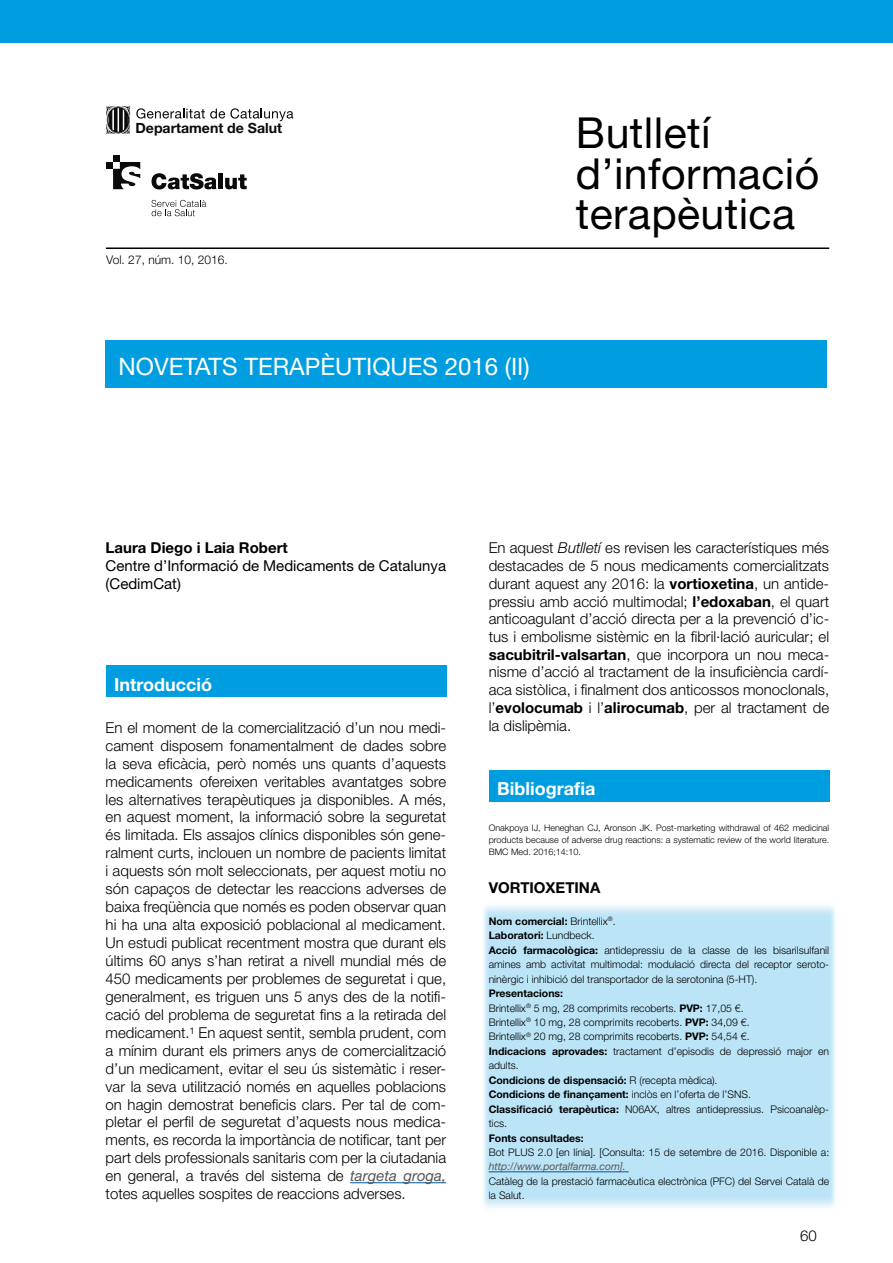
<style>
.page{position:relative;width:893px;height:1263px;background:#fff}
.page>*{position:absolute;margin:0;border:0;box-sizing:border-box;transform-origin:0 0}
.t1{font:42.75px/40.5px "Helvetica Neue LT Std";letter-spacing:.01em;color:#000}
.t2{font:24px "Helvetica Neue LT Std";color:#fff}
.t3{font:700 18px "Helvetica Neue LT Std";color:#fff}
.t4{font:300 15px/18px "Helvetica Neue LT Std";color:#000;text-align:justify}
.t5{font:15px/18px "Helvetica Neue LT Std";color:#000}
.t6{font:700 15px "Helvetica Neue LT Std";color:#000}
.t7{font:700 14.1px "Helvetica Neue LT Std";color:#0a0a0b}
.t8{font:300 12px "Helvetica Neue LT Std";color:#000}
.t9{font:300 10.5px/14.4px "Helvetica Neue LT Std";color:#000}
.t10{font:italic 10.5px "Helvetica Neue LT Std";color:#58585a}
.t11{font:700 10.5px "Helvetica Neue LT Std";color:#000}
.t12{font:300 9px/11.7px "Helvetica Neue LT Std";color:#000;text-align:justify}
.s1{font-weight:400;font-style:italic;color:#58585a}
.s2{font-style:italic}
.s3{font-weight:700}
</style>
<div class="page">
<img style="left:483px;top:905px;width:353px;height:303px">
<hr style="left:350px;top:1182px;width:96px;height:1px;background:#00559f">
<div style="left:106px;top:666px;width:340px;height:31px;background:#009ee0"></div>
<hr style="left:489px;top:1171px;width:140px;height:1px;background:#00559f">
<div style="left:489px;top:770px;width:340px;height:32px;background:#009ee0"></div>
<div style="left:0;top:0;width:893px;height:42px;background:#009ee0"></div>
<div style="left:106px;top:340px;width:721px;height:48px;background:#009ee0"></div>
<hr style="left:106px;top:247px;width:723px;height:2px;background:#000">
<svg style="left:106px;top:106px;width:24px;height:28px"></svg>
<svg style="left:136px;top:108px;width:157px;height:13px"></svg>
<svg style="left:152px;top:173px;width:65px;height:16px"></svg>
<div style="left:218px;top:174px;width:5px;height:15px;background:#0a0a0b"></div>
<svg style="left:225px;top:174px;width:22px;height:15px"></svg>
<div style="left:113px;top:155px;width:7px;height:7px;background:#0a0a0b"></div>
<div style="left:106px;top:162px;width:7px;height:7px;background:#0a0a0b"></div>
<svg style="left:113px;top:162px;width:27px;height:27px"></svg>
<svg style="left:151px;top:200px;width:55px;height:16px"></svg>
<p class="t7" style="left:135px;top:119px;width:148px">Departament de Salut</p>
<p class="t8" style="left:106px;top:253px;width:123px">Vol. 27, núm. 10, 2016.</p>
<h2 class="t2" style="left:119px;top:352px;width:413px">NOVETATS TERAPÈUTIQUES 2016 (II)</h2>
<h1 class="t1" style="left:576px;top:112px;width:245px">Butlletí d’informació terapèutica</h1>
<p class="t6" style="left:106px;top:539px;width:184px">Laura Diego i Laia Robert</p>
<p class="t5" style="left:106px;top:557px;width:342px">Centre d’Informació de Medicaments de Catalunya (CedimCat)</p>
<p class="t3" style="left:114px;top:673px;width:99px">Introducció</p>
<p class="t4" style="left:106px;top:718px;width:342px">En el moment de la comercialització d’un nou medi&shy;cament disposem fonamentalment de dades sobre la seva eficàcia, però només uns quants d’aquests medicaments ofereixen veritables avantatges sobre les alternatives terapèutiques ja disponibles. A més, en aquest moment, la informació sobre la seguretat és limitada. Els assajos clínics disponibles són gene&shy;ralment curts, inclouen un nombre de pacients limitat i aquests són molt seleccionats, per aquest motiu no són capaços de detectar les reaccions adverses de baixa freqüència que només es poden observar quan hi ha una alta exposició poblacional al medicament.<br>Un estudi publicat recentment mostra que durant els últims 60 anys s’han retirat a nivell mundial més de 450 medicaments per problemes de seguretat i que, generalment, es triguen uns 5 anys des de la notifi&shy;cació del problema de seguretat fins a la retirada del medicament.1 En aquest sentit, sembla prudent, com a mínim durant els primers anys de comercialització d’un medicament, evitar el seu ús sistemàtic i reser&shy;var la seva utilització només en aquelles poblacions on hagin demostrat beneficis clars. Per tal de com&shy;pletar el perfil de seguretat d’aquests nous medica&shy;ments, es recorda la importància de notificar, tant per part dels professionals sanitaris com per la ciutadania en general, a través del sistema de <span class="s1">targeta groga, </span>totes aquelles sospites de reaccions adverses.</p>
<p class="t4" style="left:489px;top:539px;width:342px">En aquest <span class="s2">Butlletí</span> es revisen les característiques més destacades de 5 nous medicaments comercialitzats durant aquest any 2016: la <span class="s3">vortioxetina</span>, un antide&shy;pressiu amb acció multimodal; <span class="s3">l’edoxaban</span>, el quart anticoagulant d’acció directa per a la prevenció d’ic&shy;tus i embolisme sistèmic en la fibril·lació auricular; el <span class="s3">sacubitril-valsartan</span>, que incorpora un nou meca&shy;nisme d’acció al tractament de la insuficiència cardí&shy;aca sistòlica, i finalment dos anticossos monoclonals, l’<span class="s3">evolocumab</span> i l’<span class="s3">alirocumab</span>, per al tractament de la dislipèmia.</p>
<p class="t3" style="left:497px;top:778px;width:100px">Bibliografia</p>
<p class="t12" style="left:489px;top:822px;width:342px">Onakpoya IJ, Heneghan CJ, Aronson JK. Post-marketing withdrawal of 462 medicinal products because of adverse drug reactions: a systematic review of the world literature.<br>BMC Med. 2016;14:10.</p>
<p class="t6" style="left:489px;top:878px;width:113px">VORTIOXETINA</p>
<p class="t9" style="left:489px;top:914px;width:342px"><span class="s3">Nom comercial:</span> Brintellix<sup>®</sup>.<br><span class="s3">Laboratori:</span> Lundbeck.<br><span class="s3">Acció farmacològica:</span> antidepressiu de la classe de les bisarilsulfanil amines amb activitat multimodal: modulació directa del receptor seroto&shy;ninèrgic i inhibició del transportador de la serotonina (5-HT).</p>
<p class="t9" style="left:489px;top:986px;width:342px"><span class="s3">Presentacions:<br></span>Brintellix<sup>®</sup> 5 mg, 28 comprimits recoberts. <span class="s3">PVP:</span> 17,05 €.<br>Brintellix<sup>®</sup> 10 mg, 28 comprimits recoberts. <span class="s3">PVP:</span> 34,09 €.<br>Brintellix<sup>®</sup> 20 mg, 28 comprimits recoberts. <span class="s3">PVP:</span> 54,54 €.<br><span class="s3">Indicacions aprovades:</span> tractament d’episodis de depressió major en adults.<br><span class="s3">Condicions de dispensació:</span> R (recepta mèdica).<br><span class="s3">Condicions de finançament:</span> inclòs en l’oferta de l’SNS.<br><span class="s3">Classificació terapèutica:</span> N06AX, altres antidepressius. Psicoanalèp&shy;tics.</p>
<p class="t11" style="left:489px;top:1131px;width:97px">Fonts consultades:</p>
<p class="t9" style="left:489px;top:1145px;width:342px">Bot PLUS 2.0 [en línia]. [Consulta: 15 de setembre de 2016. Disponible a:</p>
<p class="t10" style="left:489px;top:1160px;width:139px">http://www.portalfarma.com].</p>
<p class="t9" style="left:489px;top:1174px;width:342px">Catàleg de la prestació farmacèutica electrònica (PFC) del Servei Català de la Salut.</p>
<p class="t4" style="left:800px;top:1226px;width:18px">60</p>
</div>
